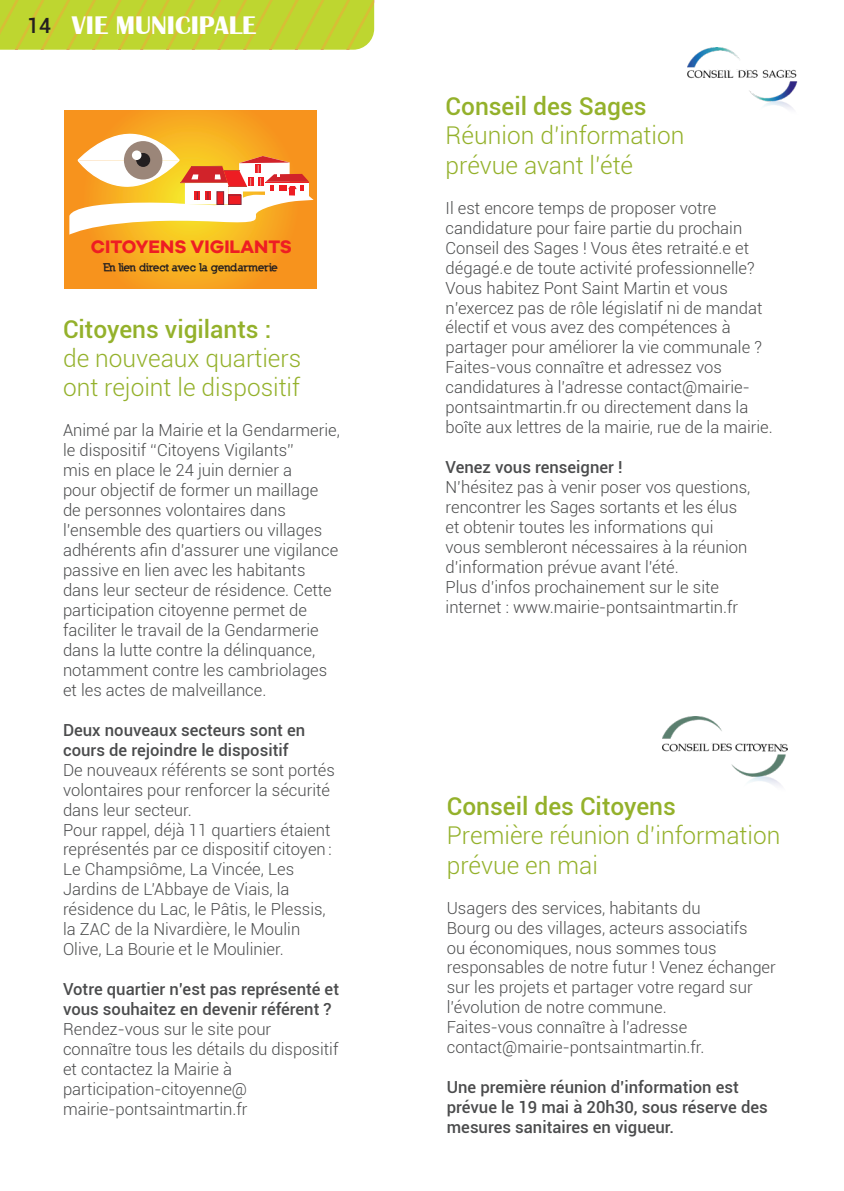
<style>
.page{position:relative;width:844px;height:1191px;background:#fff}
.page>*{position:absolute;margin:0;border:0;box-sizing:border-box;transform-origin:0 0}
.t1{font:700 26.25px "Britannic";color:#fff}
.t2{font:300 24.5px/29.4px "Roboto";color:#94b12b}
.t3{font:500 24.5px "Roboto";color:#94b12b}
.t4{font:700 18.72px "Galyon";color:#ee1d23}
.t5{font:300 16.62px/19.9px "Roboto";color:#4b4c4d}
.t6{font:500 16.62px/19.9px "Roboto";color:#4b4c4d}
.t7{font:900 11.03px "Nilland";letter-spacing:-.04em;color:#231f20}
.s1{font-family:"Roboto";font-weight:500;font-size:21px;color:#231f20}
</style>
<div class="page">
<hr style="left:843px;top:827px;width:1px;height:364px;background:#94b12b">
<svg style="left:0;top:0;width:374px;height:50px;background:#c1d332"></svg>
<svg style="left:64px;top:110px;width:252px;height:178px;background:#f7a11f"></svg>
<svg style="left:69px;top:133px;width:245px;height:102px"></svg>
<img style="left:687px;top:47px;width:111px;height:63px">
<img style="left:662px;top:716px;width:125px;height:70px">
<h1 class="t1" style="left:27px;top:10px;width:230px"><span class="s1">14</span> VIE MUNICIPALE</h1>
<p class="t4" style="left:91px;top:235px;width:202px">CITOYENS VIGILANTS</p>
<p class="t7" style="left:103px;top:260px;width:176px">En lien direct avec la gendarmerie</p>
<h2 class="t3" style="left:63px;top:312px;width:210px">Citoyens vigilants :</h2>
<h2 class="t2" style="left:63px;top:343px;width:240px">de nouveaux quartiers ont rejoint le dispositif</h2>
<p class="t5" style="left:63px;top:420px;width:278px">Animé par la Mairie et la Gendarmerie, le dispositif ‘‘Citoyens Vigilants’’<br>mis en place le 24 juin dernier a<br>pour objectif de former un maillage de personnes volontaires dans l’ensemble des quartiers ou villages adhérents afin d’assurer une vigilance passive en lien avec les habitants dans leur secteur de résidence. Cette participation citoyenne permet de faciliter le travail de la Gendarmerie dans la lutte contre la délinquance, notamment contre les cambriolages et les actes de malveillance.</p>
<p class="t6" style="left:63px;top:719px;width:243px">Deux nouveaux secteurs sont en cours de rejoindre le dispositif</p>
<p class="t5" style="left:63px;top:759px;width:273px">De nouveaux référents se sont portés volontaires pour renforcer la sécurité dans leur secteur.<br>Pour rappel, déjà 11 quartiers étaient représentés par ce dispositif citoyen :<br>Le Champsiôme, La Vincée, Les Jardins de L’Abbaye de Viais, la résidence du Lac, le Pâtis, le Plessis, la ZAC de la Nivardière, le Moulin Olive, La Bourie et le Moulinier.</p>
<p class="t6" style="left:63px;top:978px;width:277px">Votre quartier n’est pas représenté et vous souhaitez en devenir référent ?</p>
<p class="t5" style="left:63px;top:1018px;width:277px">Rendez-vous sur le site pour connaître tous les détails du dispositif et contactez la Mairie à participation-citoyenne@ mairie-pontsaintmartin.fr</p>
<h2 class="t3" style="left:445px;top:89px;width:202px">Conseil des Sages</h2>
<h2 class="t2" style="left:445px;top:120px;width:240px">Réunion d’information prévue avant l’été</h2>
<p class="t5" style="left:445px;top:197px;width:329px">Il est encore temps de proposer votre candidature pour faire partie du prochain Conseil des Sages ! Vous êtes retraité.e et dégagé.e de toute activité professionnelle?<br>Vous habitez Pont Saint Martin et vous n’exercez pas de rôle législatif ni de mandat électif et vous avez des compétences à partager pour améliorer la vie communale ?<br>Faites-vous connaître et adressez vos candidatures à l’adresse contact@mairie&shy;pontsaintmartin.fr ou directement dans la boîte aux lettres de la mairie, rue de la mairie.</p>
<p class="t6" style="left:445px;top:456px;width:178px">Venez vous renseigner !</p>
<p class="t5" style="left:445px;top:477px;width:306px">N’hésitez pas à venir poser vos questions, rencontrer les Sages sortants et les élus et obtenir toutes les informations qui vous sembleront nécessaires à la réunion d’information prévue avant l’été.<br>Plus d’infos prochainement sur le site internet : www.mairie-pontsaintmartin.fr</p>
<h2 class="t3" style="left:446px;top:789px;width:230px">Conseil des Citoyens</h2>
<h2 class="t2" style="left:446px;top:820px;width:335px">Première réunion d’information prévue en mai</h2>
<p class="t5" style="left:446px;top:897px;width:330px">Usagers des services, habitants du<br>Bourg ou des villages, acteurs associatifs<br>ou économiques, nous sommes tous responsables de notre futur ! Venez échanger sur les projets et partager votre regard sur l’évolution de notre commune.<br>Faites-vous connaître à l’adresse contact@mairie-pontsaintmartin.fr.</p>
<p class="t6" style="left:446px;top:1076px;width:322px">Une première réunion d’information est prévue le 19 mai à 20h30, sous réserve des mesures sanitaires en vigueur.</p>
</div>
